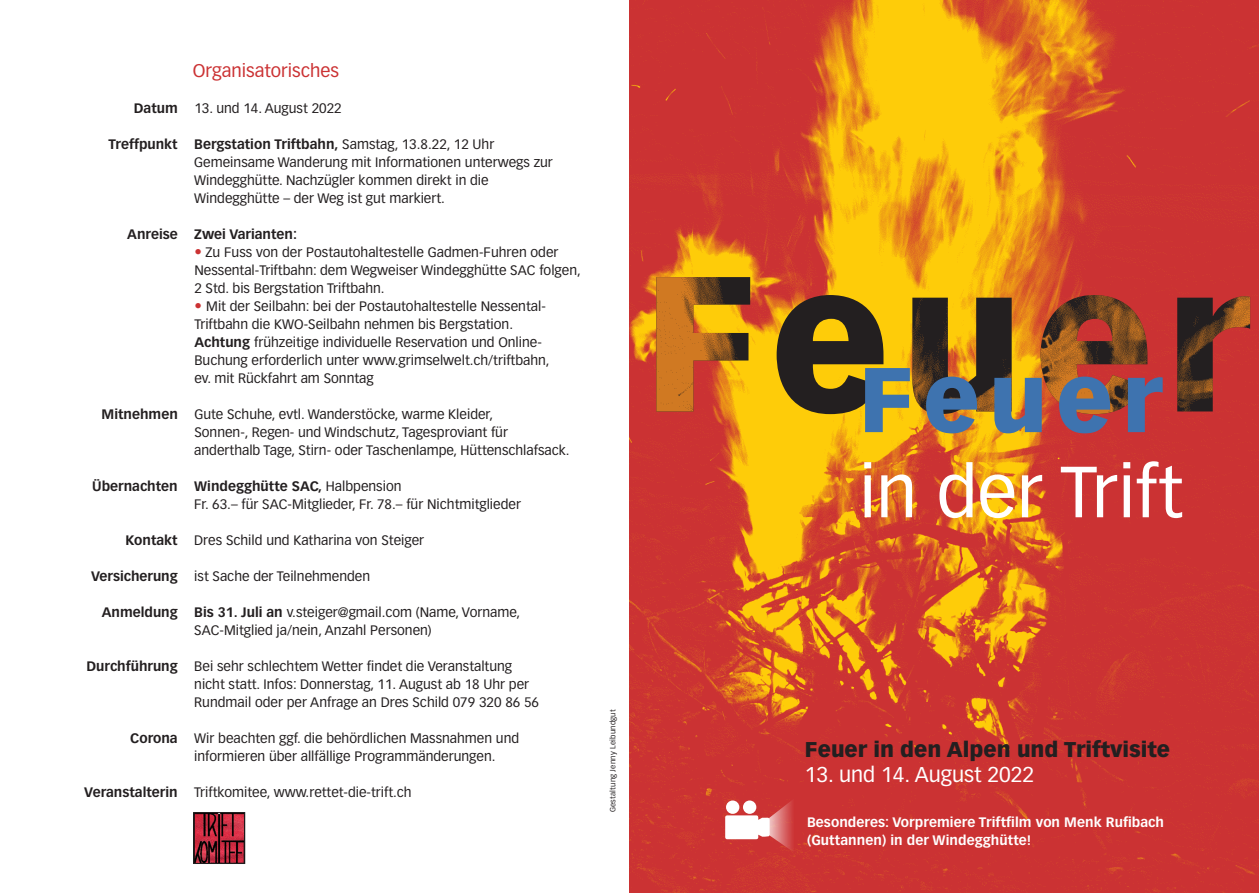
<style>
.page{position:relative;width:1259px;height:893px;background:#fff}
.page>*{position:absolute;margin:0;border:0;box-sizing:border-box;transform-origin:0 0}
.t1{font:900 90px "Vectora LH";letter-spacing:.1em;color:#3e73af}
.t2{font:70.95px "Vectora LH";color:#fff}
.t3{font:900 21px "Vectora LH";color:#231f20}
.t4{font:21px "Vectora LH";color:#fff}
.t5{font:18px "Vectora LH";color:#cb3233}
.t6{font:13.5px/18px "Vectora LH";color:#231f20}
.t7{font:700 13.5px/18px "Vectora LH";letter-spacing:.005em;color:#fff}
.t8{font:700 13.5px "Vectora LH";color:#231f20}
.t9{font:7.5px "Vectora LH";letter-spacing:.025em;color:#231f20}
.s1{font-weight:700}
.s2{font-weight:900;font-size:15px;color:#cb3233}
</style>
<div class="page">
<img style="left:195px;top:814px;width:48px;height:48px">
<div style="left:193px;top:812px;width:52px;height:52px;border:1px solid #231f20"></div>
<img style="left:629px;top:0;width:630px;height:893px">
<img style="left:656px;top:277px;width:594px;height:137px">
<svg style="left:725px;top:798px;width:69px;height:55px"></svg>
<h3 class="t5" style="left:193px;top:60px;width:148px">Organisatorisches</h3>
<p class="t6" style="left:134px;top:100px;width:209px"><span class="s1">Datum</span> 13. und 14. August 2022</p>
<p class="t6" style="left:194px;top:136px;width:360px;text-indent:-86px"><span class="s1">Treffpunkt Bergstation Triftbahn,</span> Samstag, 13.8.22, 12 Uhr Gemeinsame Wanderung mit Informationen unterwegs zur Windegghütte. Nachzügler kommen direkt in die Windegghütte – der Weg ist gut markiert.</p>
<p class="t8" style="left:127px;top:226px;width:171px">Anreise Zwei Varianten:</p>
<p class="t6" style="left:194px;top:244px;width:388px"><span class="s2">•</span> Zu Fuss von der Postautohaltestelle Gadmen-Fuhren oder<br>Nessental-Triftbahn: dem Wegweiser Windegghütte SAC folgen,<br>2 Std. bis Bergstation Triftbahn.</p>
<p class="t6" style="left:194px;top:298px;width:357px"><span class="s2">•</span> Mit der Seilbahn: bei der Postautohaltestelle Nessental-Triftbahn die KWO-Seilbahn nehmen bis Bergstation.<br><span class="s1">Achtung</span> frühzeitige individuelle Reservation und Online-Buchung erforderlich unter www.grimselwelt.ch/triftbahn, ev. mit Rückfahrt am Sonntag</p>
<p class="t6" style="left:194px;top:406px;width:377px;text-indent:-93px"><span class="s1">Mitnehmen</span> Gute Schuhe, evtl. Wanderstöcke, warme Kleider,<br>Sonnen-, Regen- und Windschutz, Tagesproviant für anderthalb Tage, Stirn- oder Taschenlampe, Hüttenschlafsack.</p>
<p class="t6" style="left:194px;top:478px;width:328px;text-indent:-102px"><span class="s1">Übernachten Windegghütte SAC,</span> Halbpension<br>Fr. 63.– für SAC-Mitglieder, Fr. 78.– für Nichtmitglieder</p>
<p class="t6" style="left:125px;top:532px;width:300px"><span class="s1">Kontakt</span> Dres Schild und Katharina von Steiger</p>
<p class="t6" style="left:91px;top:568px;width:281px"><span class="s1">Versicherung</span> ist Sache der Teilnehmenden</p>
<p class="t6" style="left:102px;top:604px;width:420px;text-align:center"><span class="s1">Anmeldung Bis 31. Juli an</span> v.steiger@gmail.com (Name, Vorname,<br>SAC-Mitglied ja/nein, Anzahl Personen)</p>
<p class="t6" style="left:194px;top:658px;width:346px;text-indent:-108px"><span class="s1">Durchführung</span> Bei sehr schlechtem Wetter findet die Veranstaltung nicht statt. Infos: Donnerstag, 11. August ab 18 Uhr per<br>Rundmail oder per Anfrage an Dres Schild 079 320 86 56</p>
<p class="t6" style="left:194px;top:730px;width:326px;text-indent:-64px"><span class="s1">Corona</span> Wir beachten ggf. die behördlichen Massnahmen und informieren über allfällige Programmänderungen.</p>
<p class="t6" style="left:84px;top:784px;width:329px"><span class="s1">Veranstalterin</span> Triftkomitee, www.rettet-die-trift.ch</p>
<p class="t9" style="left:608px;top:812px;width:104px;rotate:-90deg">Gestaltung Jenny Leibundgut</p>
<h1 class="t1" style="left:859px;top:344px;width:304px">Feuer</h1>
<h2 class="t2" style="left:859px;top:450px;width:325px">in der Trift</h2>
<h3 class="t3" style="left:805px;top:736px;width:366px">Feuer in den Alpen und Triftvisite</h3>
<h3 class="t4" style="left:805px;top:762px;width:231px">13. und 14. August 2022</h3>
<p class="t7" style="left:807px;top:813px;width:358px">Besonderes: Vorpremiere Triftfilm von Menk Rufibach (Guttannen) in der Windegghütte!</p>
</div>
